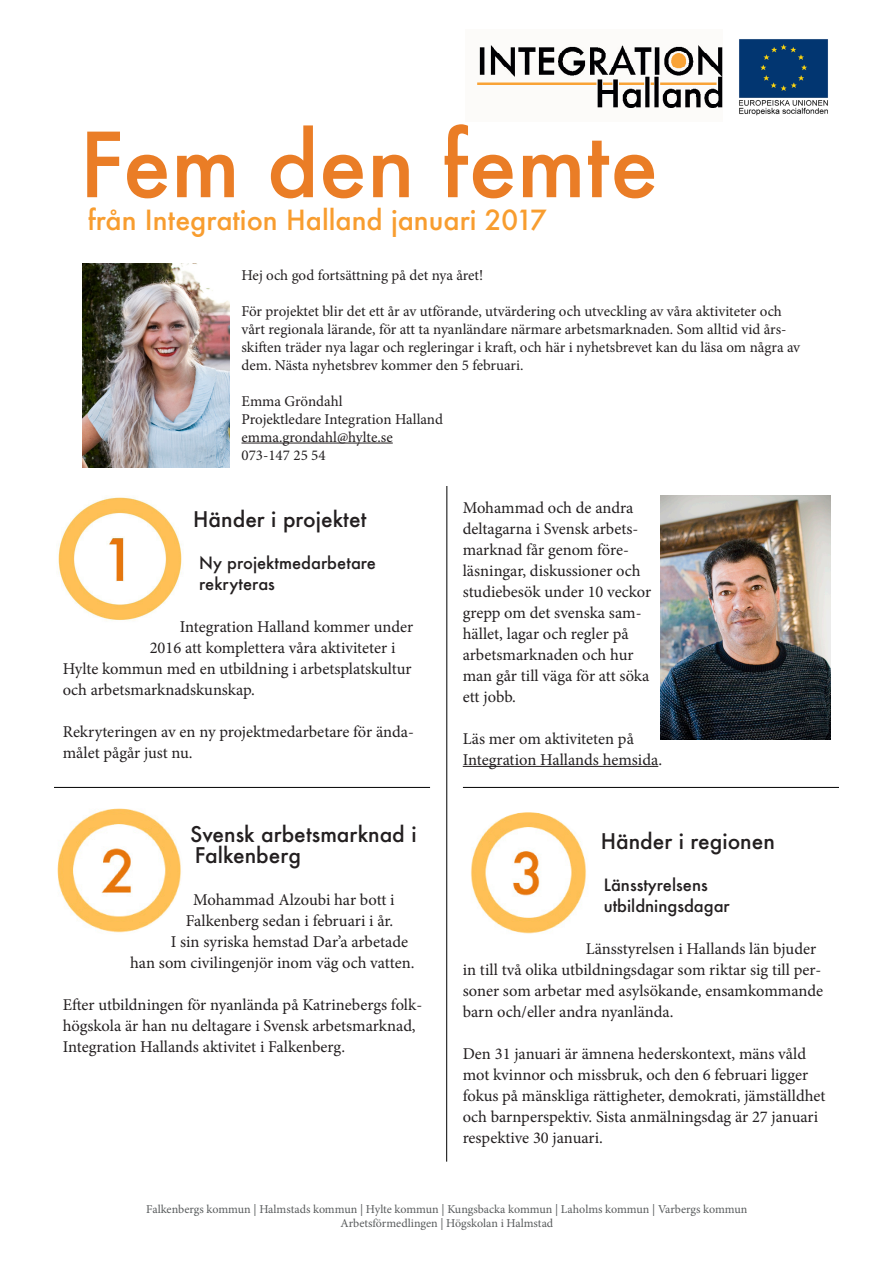
<style>
.page{position:relative;width:893px;height:1263px;background:#fff}
.page>*{position:absolute;margin:0;border:0;box-sizing:border-box;transform-origin:0 0}
.t1{font:500 87px "Futura";color:#ea7d26}
.t2{font:500 27px "Futura";color:#f89d2f}
.t3{font:500 21px/21px "Futura";color:#231f20}
.t4{font:16.5px/21px "Minion Pro";color:#231f20}
.t5{font:500 16.5px "Futura";color:#231f20}
.t6{font:15px/18px "Minion Pro";color:#231f20}
.t7{font:12px "Minion Pro";color:#585b5c}
</style>
<div class="page">
<hr style="left:242px;top:443px;width:151px;height:1px;background:#231f20">
<img style="left:54px;top:491px;width:134px;height:134px;border-radius:67px">
<img style="left:477px;top:45px;width:246px;height:63px">
<img style="left:739px;top:39px;width:89px;height:77px">
<img style="left:660px;top:495px;width:171px;height:245px">
<hr style="left:463px;top:766px;width:195px;height:1px;background:#231f20">
<img style="left:57px;top:808px;width:124px;height:125px">
<hr style="left:446px;top:486px;width:1px;height:675px;background:#000">
<img style="left:82px;top:264px;width:148px;height:204px">
<hr style="left:54px;top:787px;width:376px;height:1px;background:#000">
<hr style="left:463px;top:787px;width:376px;height:1px;background:#000">
<img style="left:471px;top:812px;width:115px;height:122px">
<p class="t1" style="left:79px;top:105px;width:580px">Fem den femte</p>
<p class="t2" style="left:88px;top:201px;width:461px">från Integration Halland januari 2017</p>
<p class="t6" style="left:242px;top:266px;width:243px">Hej och god fortsättning på det nya året!</p>
<p class="t6" style="left:242px;top:302px;width:560px">För projektet blir det ett år av utförande, utvärdering och utveckling av våra aktiviteter och vårt regionala lärande, för att ta nyanländare närmare arbetsmarknaden. Som alltid vid års&shy;skiften träder nya lagar och regleringar i kraft, och här i nyhetsbrevet kan du läsa om några av dem. Nästa nyhetsbrev kommer den 5 februari.</p>
<p class="t6" style="left:242px;top:392px;width:103px">Emma Gröndahl</p>
<p class="t6" style="left:242px;top:410px;width:203px">Projektledare Integration Halland</p>
<p class="t6" style="left:242px;top:428px;width:153px">emma.grondahl@hylte.se</p>
<p class="t6" style="left:242px;top:446px;width:86px">073-147 25 54</p>
<p class="t3" style="left:193px;top:508px;width:175px">Händer i projektet</p>
<p class="t5" style="left:199px;top:551px;width:178px">Ny projektmedarbetare</p>
<p class="t5" style="left:199px;top:572px;width:77px">rekryteras</p>
<p class="t4" style="left:180px;top:616px;width:235px">Integration Halland kommer under</p>
<p class="t4" style="left:150px;top:637px;width:247px">2016 att komplettera våra aktiviteter i</p>
<p class="t4" style="left:63px;top:658px;width:350px">Hylte kommun med en utbildning i arbetsplatskultur</p>
<p class="t4" style="left:63px;top:679px;width:194px">och arbetsmarknadskunskap.</p>
<p class="t4" style="left:63px;top:721px;width:353px">Rekryteringen av en ny projektmedarbetare för ända&shy;målet pågår just nu.</p>
<p class="t3" style="left:190px;top:823px;width:228px">Svensk arbetsmarknad i<br>Falkenberg</p>
<p class="t4" style="left:186px;top:889px;width:211px;text-align:center">Mohammad Alzoubi har bott i<br>Falkenberg sedan i februari i år.</p>
<p class="t4" style="left:130px;top:931px;width:286px;text-indent:41px">I sin syriska hemstad Dar’a arbetade han som civilingenjör inom väg och vatten.</p>
<p class="t4" style="left:63px;top:994px;width:361px">Efter utbildningen för nyanlända på Katrinebergs folk&shy;högskola är han nu deltagare i Svensk arbetsmarknad,<br>Integration Hallands aktivitet i Falkenberg.</p>
<p class="t4" style="left:463px;top:497px;width:190px">Mohammad och de andra deltagarna i Svensk arbets&shy;marknad får genom före&shy;läsningar, diskussioner och studiebesök under 10 veckor grepp om det svenska sam&shy;hället, lagar och regler på arbetsmarknaden och hur man går till väga för att söka ett jobb.</p>
<p class="t4" style="left:463px;top:728px;width:201px">Läs mer om aktiviteten på<br>Integration Hallands hemsida.</p>
<p class="t3" style="left:601px;top:830px;width:176px">Händer i regionen</p>
<p class="t5" style="left:604px;top:873px;width:105px">Länsstyrelsens</p>
<p class="t5" style="left:604px;top:894px;width:128px">utbildningsdagar</p>
<p class="t4" style="left:463px;top:938px;width:362px;text-indent:123px">Länsstyrelsen i Hallands län bjuder in till två olika utbildningsdagar som riktar sig till per&shy;soner som arbetar med asylsökande, ensamkommande barn och/eller andra nyanlända.</p>
<p class="t4" style="left:463px;top:1043px;width:364px">Den 31 januari är ämnena hederskontext, mäns våld mot kvinnor och missbruk, och den 6 februari ligger fokus på mänskliga rättigheter, demokrati, jämställdhet och barnperspektiv. Sista anmälningsdag är 27 januari respektive 30 januari.</p>
<p class="t7" style="left:146px;top:1201px;width:603px">Falkenbergs kommun | Halmstads kommun | Hylte kommun | Kungsbacka kommun | Laholms kommun | Varbergs kommun</p>
<p class="t7" style="left:340px;top:1215px;width:214px">Arbetsförmedlingen | Högskolan i Halmstad</p>
</div>
